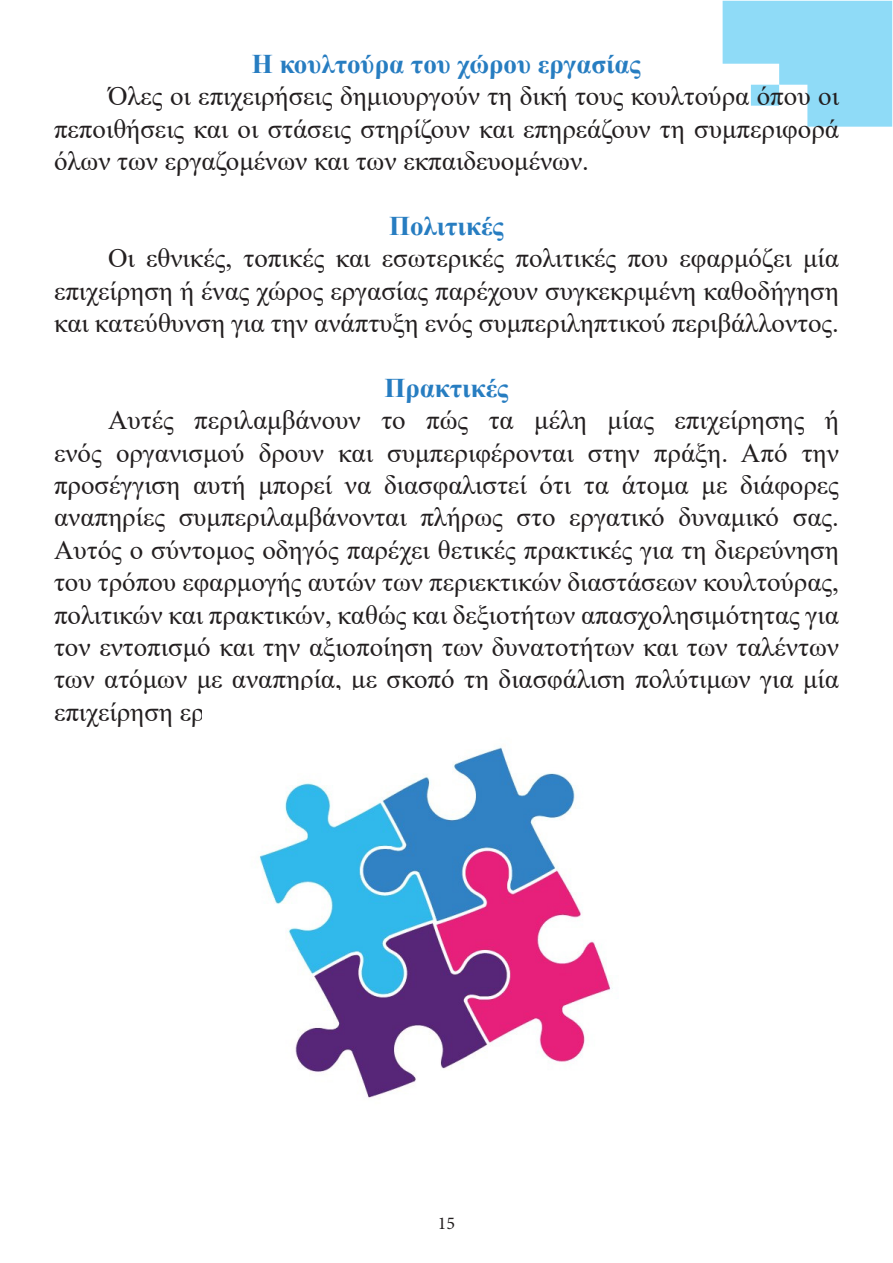
<style>
.page{position:relative;width:893px;height:1263px;background:#fff}
.page>*{position:absolute;margin:0;border:0;box-sizing:border-box;transform-origin:0 0}
.t1{font:27px/32.4px "Times New Roman";color:#231f20;text-align:justify}
.t2{font:700 27px "Times New Roman";color:#277dc1}
.t3{font:18px "Minion Pro";color:#231f20}
</style>
<div class="page">
<svg style="left:723px;top:1px;width:169px;height:126px"></svg>
<img style="left:258px;top:746px;width:355px;height:353px">
<p class="t2" style="left:252px;top:44px;width:391px">Η κουλτούρα του χώρου εργασίας</p>
<p class="t1" style="left:54px;top:79px;width:786px;text-indent:54px">Όλες οι επιχειρήσεις δημιουργούν τη δική τους κουλτούρα όπου οι πεποιθήσεις και οι στάσεις στηρίζουν και επηρεάζουν τη συμπεριφορά όλων των εργαζομένων και των εκπαιδευομένων.</p>
<p class="t2" style="left:389px;top:206px;width:116px">Πολιτικές</p>
<p class="t1" style="left:54px;top:241px;width:786px;text-indent:54px">Οι εθνικές, τοπικές και εσωτερικές πολιτικές που εφαρμόζει μία επιχείρηση ή ένας χώρος εργασίας παρέχουν συγκεκριμένη καθοδήγηση και κατεύθυνση για την ανάπτυξη ενός συμπεριληπτικού περιβάλλοντος.</p>
<p class="t2" style="left:384px;top:368px;width:126px">Πρακτικές</p>
<p class="t1" style="left:54px;top:403px;width:786px;text-indent:54px">Αυτές περιλαμβάνουν το πώς τα μέλη μίας επιχείρησης ή ενός οργανισμού δρουν και συμπεριφέρονται στην πράξη. Από την προσέγγιση αυτή μπορεί να διασφαλιστεί ότι τα άτομα με διάφορες αναπηρίες συμπεριλαμβάνονται πλήρως στο εργατικό δυναμικό σας.<br>Αυτός ο σύντομος οδηγός παρέχει θετικές πρακτικές για τη διερεύνηση του τρόπου εφαρμογής αυτών των περιεκτικών διαστάσεων κουλτούρας, πολιτικών και πρακτικών, καθώς και δεξιοτήτων απασχολησιμότητας για τον εντοπισμό και την αξιοποίηση των δυνατοτήτων και των ταλέντων των ατόμων με αναπηρία, με σκοπό τη διασφάλιση πολύτιμων για μία</p>
<p class="t3" style="left:438px;top:1211px;width:19px">15</p>
</div>
